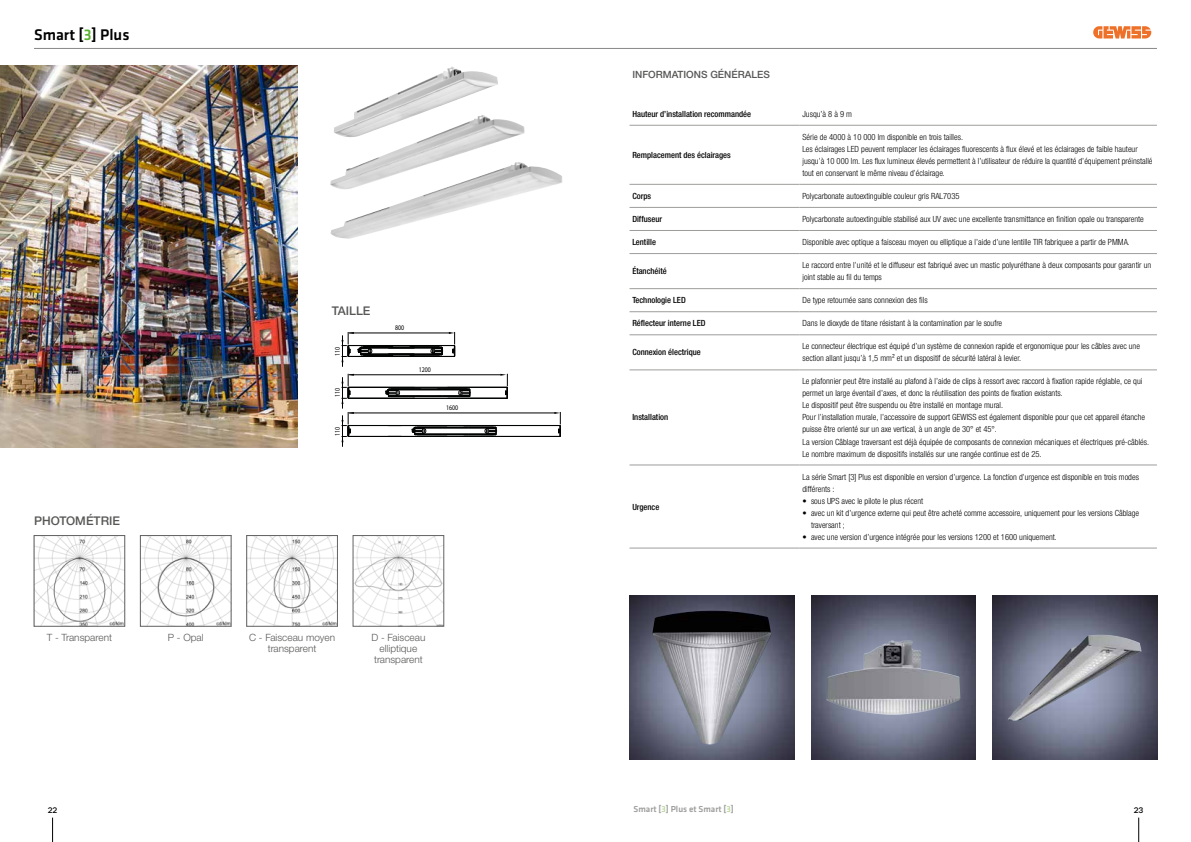
<style>
.page{position:relative;width:1191px;height:842px;background:#fff}
.page>*{position:absolute;margin:0;border:0;box-sizing:border-box;transform-origin:0 0}
.t1{font:500 16px "Klavika";color:#000}
.t2{font:500 12px "Helvetica Neue LTW1 G";color:#575756}
.t3{font:300 10px/11px "Helvetica Neue LTW1 G";color:#575756;text-align:center}
.t4{font:500 10px "Helvetica Neue LTW1 G";color:#575756}
.t5{font:500 9px "Klavika";color:#9d9d9c}
.t6{font:300 condensed 8.5px/12px "Helvetica Neue LTW1 G";color:#000}
.t7{font:500 condensed 8.5px "Helvetica Neue LTW1 G";color:#000}
.t8{font:500 8px "Novecentowide";color:#000}
.t9{font:7.1px "Myriad Pro";color:#000;scale:.84 1}
.s1{color:#5db133}
.s2{color:#bad89c}
</style>
<div class="page">
<img style="left:0;top:65px;width:298px;height:383px">
<hr style="left:342px;top:335px;width:1px;height:32px;background:#000">
<svg style="left:341px;top:332px;width:114px;height:30px"></svg>
<hr style="left:349px;top:333px;width:101px;height:1px;background:#000">
<svg style="left:500px;top:374px;width:8px;height:25px"></svg>
<hr style="left:348px;top:398px;width:159px;height:1px;background:#010202">
<hr style="left:348px;top:387px;width:159px;height:1px;background:#010202">
<svg style="left:385px;top:388px;width:86px;height:10px"></svg>
<hr style="left:342px;top:377px;width:1px;height:32px;background:#000">
<svg style="left:341px;top:374px;width:13px;height:30px"></svg>
<hr style="left:349px;top:375px;width:152px;height:1px;background:#000">
<svg style="left:554px;top:412px;width:7px;height:25px"></svg>
<hr style="left:348px;top:436px;width:212px;height:1px;background:#010202">
<hr style="left:348px;top:425px;width:212px;height:1px;background:#010202">
<svg style="left:388px;top:426px;width:109px;height:10px"></svg>
<hr style="left:342px;top:415px;width:1px;height:32px;background:#000">
<svg style="left:341px;top:412px;width:13px;height:30px"></svg>
<hr style="left:349px;top:413px;width:206px;height:1px;background:#000">
<img style="left:629px;top:595px;width:165px;height:165px">
<img style="left:811px;top:595px;width:164px;height:165px">
<img style="left:992px;top:595px;width:165px;height:165px">
<img style="left:826px;top:640px;width:134px;height:75px">
<img style="left:652px;top:611px;width:119px;height:134px">
<img style="left:1007px;top:635px;width:134px;height:86px">
<hr style="left:629px;top:125px;width:170px;height:1px;background:#9d9d9c">
<hr style="left:799px;top:125px;width:358px;height:1px;background:#9d9d9c">
<hr style="left:629px;top:184px;width:170px;height:1px;background:#9d9d9c">
<hr style="left:799px;top:184px;width:358px;height:1px;background:#9d9d9c">
<hr style="left:629px;top:207px;width:170px;height:1px;background:#9d9d9c">
<hr style="left:799px;top:207px;width:358px;height:1px;background:#9d9d9c">
<hr style="left:629px;top:230px;width:170px;height:1px;background:#9d9d9c">
<hr style="left:799px;top:230px;width:358px;height:1px;background:#9d9d9c">
<hr style="left:629px;top:253px;width:170px;height:1px;background:#9d9d9c">
<hr style="left:799px;top:253px;width:358px;height:1px;background:#9d9d9c">
<hr style="left:629px;top:370px;width:170px;height:1px;background:#9d9d9c">
<hr style="left:799px;top:370px;width:358px;height:1px;background:#9d9d9c">
<hr style="left:629px;top:465px;width:170px;height:1px;background:#9d9d9c">
<hr style="left:799px;top:465px;width:358px;height:1px;background:#9d9d9c">
<hr style="left:629px;top:548px;width:170px;height:1px;background:#9d9d9c">
<hr style="left:799px;top:548px;width:358px;height:1px;background:#9d9d9c">
<hr style="left:629px;top:288px;width:170px;height:1px;background:#9d9d9c">
<hr style="left:799px;top:288px;width:358px;height:1px;background:#9d9d9c">
<hr style="left:629px;top:311px;width:170px;height:1px;background:#9d9d9c">
<hr style="left:799px;top:311px;width:358px;height:1px;background:#9d9d9c">
<hr style="left:629px;top:335px;width:170px;height:1px;background:#9d9d9c">
<hr style="left:799px;top:335px;width:358px;height:1px;background:#9d9d9c">
<img style="left:36px;top:537px;width:87px;height:87px">
<div style="left:34px;top:535px;width:91px;height:91px;border:1px solid #646363"></div>
<img style="left:248px;top:537px;width:88px;height:87px">
<div style="left:246px;top:535px;width:92px;height:91px;border:1px solid #646363"></div>
<img style="left:355px;top:537px;width:87px;height:87px">
<div style="left:353px;top:535px;width:91px;height:91px;border:1px solid #646363"></div>
<img style="left:142px;top:537px;width:87px;height:87px">
<div style="left:140px;top:535px;width:91px;height:91px;border:1px solid #646363"></div>
<img style="left:330px;top:164px;width:232px;height:75px">
<img style="left:330px;top:119px;width:195px;height:71px">
<img style="left:334px;top:66px;width:164px;height:71px">
<svg style="left:1138px;top:818px;width:1px;height:24px"></svg>
<svg style="left:52px;top:818px;width:1px;height:24px"></svg>
<svg style="left:1093px;top:26px;width:58px;height:13px"></svg>
<hr style="left:34px;top:48px;width:1123px;height:1px;background:#878787">
<h1 class="t1" style="left:34px;top:26px;width:97px">Smart [<span class="s1">3</span>] Plus</h1>
<h2 class="t2" style="left:34px;top:514px;width:87px">PHOTOMÉTRIE</h2>
<h2 class="t2" style="left:332px;top:303px;width:40px">TAILLE</h2>
<p class="t9" style="left:333px;top:356px;width:12px;rotate:-90deg">110</p>
<p class="t9" style="left:333px;top:397px;width:12px;rotate:-90deg">110</p>
<p class="t9" style="left:333px;top:436px;width:12px;rotate:-90deg">110</p>
<p class="t9" style="left:395px;top:324px;width:12px">800</p>
<p class="t9" style="left:419px;top:365px;width:16px">1200</p>
<p class="t9" style="left:446px;top:404px;width:16px">1600</p>
<p class="t3" style="left:47px;top:632px;width:67px">T - Transparent</p>
<p class="t3" style="left:249px;top:632px;width:88px">C - Faisceau moyen transparent</p>
<p class="t3" style="left:371px;top:632px;width:55px">D - Faisceau elliptique transparent</p>
<p class="t3" style="left:168px;top:632px;width:37px">P - Opal</p>
<p class="t4" style="left:632px;top:68px;width:139px">INFORMATIONS GÉNÉRALES</p>
<p class="t7" style="left:632px;top:109px;width:120px">Hauteur d’installation recommandée</p>
<p class="t6" style="left:802px;top:108px;width:51px">Jusqu’à 8 à 9 m</p>
<p class="t7" style="left:632px;top:150px;width:100px">Remplacement des éclairages</p>
<p class="t6" style="left:802px;top:131px;width:351px">Série de 4000 à 10 000 lm disponible en trois tailles.<br>Les éclairages LED peuvent remplacer les éclairages fluorescents à flux élevé et les éclairages de faible hauteur jusqu’à 10 000 lm. Les flux lumineux élevés permettent à l’utilisateur de réduire la quantité d’équipement préinstallé tout en conservant le même niveau d’éclairage.</p>
<p class="t7" style="left:632px;top:191px;width:20px">Corps</p>
<p class="t6" style="left:802px;top:190px;width:159px">Polycarbonate autoextinguible couleur gris RAL7035</p>
<p class="t7" style="left:632px;top:214px;width:31px">Diffuseur</p>
<p class="t6" style="left:802px;top:213px;width:343px">Polycarbonate autoextinguible stabilisé aux UV avec une excellente transmittance en finition opale ou transparente</p>
<p class="t7" style="left:632px;top:237px;width:25px">Lentille</p>
<p class="t6" style="left:802px;top:236px;width:329px">Disponible avec optique a faisceau moyen ou elliptique a l’aide d’une lentille TIR fabriquee a partir de PMMA.</p>
<p class="t7" style="left:632px;top:266px;width:36px">Étanchéité</p>
<p class="t6" style="left:802px;top:259px;width:350px">Le raccord entre l’unité et le diffuseur est fabriqué avec un mastic polyuréthane à deux composants pour garantir un joint stable au fil du temps</p>
<p class="t7" style="left:632px;top:295px;width:55px">Technologie LED</p>
<p class="t6" style="left:802px;top:294px;width:127px">De type retournée sans connexion des fils</p>
<p class="t7" style="left:632px;top:318px;width:75px">Réflecteur interne LED</p>
<p class="t6" style="left:802px;top:317px;width:201px">Dans le dioxyde de titane résistant à la contamination par le soufre</p>
<p class="t7" style="left:632px;top:347px;width:70px">Connexion électrique</p>
<p class="t6" style="left:802px;top:340px;width:339px">Le connecteur électrique est équipé d’un système de connexion rapide et ergonomique pour les câbles avec une section allant jusqu’à 1,5 mm² et un dispositif de sécurité latéral à levier.</p>
<p class="t7" style="left:632px;top:412px;width:37px">Installation</p>
<p class="t7" style="left:632px;top:501px;width:28px">Urgence</p>
<p class="t6" style="left:802px;top:376px;width:348px">Le plafonnier peut être installé au plafond à l’aide de clips à ressort avec raccord à fixation rapide réglable, ce qui permet un large éventail d’axes, et donc la réutilisation des points de fixation existants.<br>Le dispositif peut être suspendu ou être installé en montage mural.<br>Pour l’installation murale, l’accessoire de support GEWISS est également disponible pour que cet appareil étanche puisse être orienté sur un axe vertical, à un angle de 30° et 45°.<br>La version Câblage traversant est déjà équipée de composants de connexion mécaniques et électriques pré-câblés.<br>Le nombre maximum de dispositifs installés sur une rangée continue est de 25.</p>
<p class="t6" style="left:802px;top:471px;width:338px">La série Smart [3] Plus est disponible en version d’urgence. La fonction d’urgence est disponible en trois modes différents :</p>
<p class="t6" style="left:802px;top:495px;width:122px">• sous UPS avec le pilote le plus récent</p>
<p class="t6" style="left:811px;top:507px;width:330px;text-indent:-8px">• avec un kit d’urgence externe qui peut être acheté comme accessoire, uniquement pour les versions Câblage traversant ;</p>
<p class="t6" style="left:802px;top:531px;width:256px">• avec une version d’urgence intégrée pour les versions 1200 et 1600 uniquement.</p>
<p class="t8" style="left:48px;top:805px;width:11px">22</p>
<p class="t5" style="left:633px;top:804px;width:102px">Smart [<span class="s2">3</span>] Plus et Smart [<span class="s2">3</span>]</p>
<p class="t8" style="left:1133px;top:805px;width:11px">23</p>
</div>
